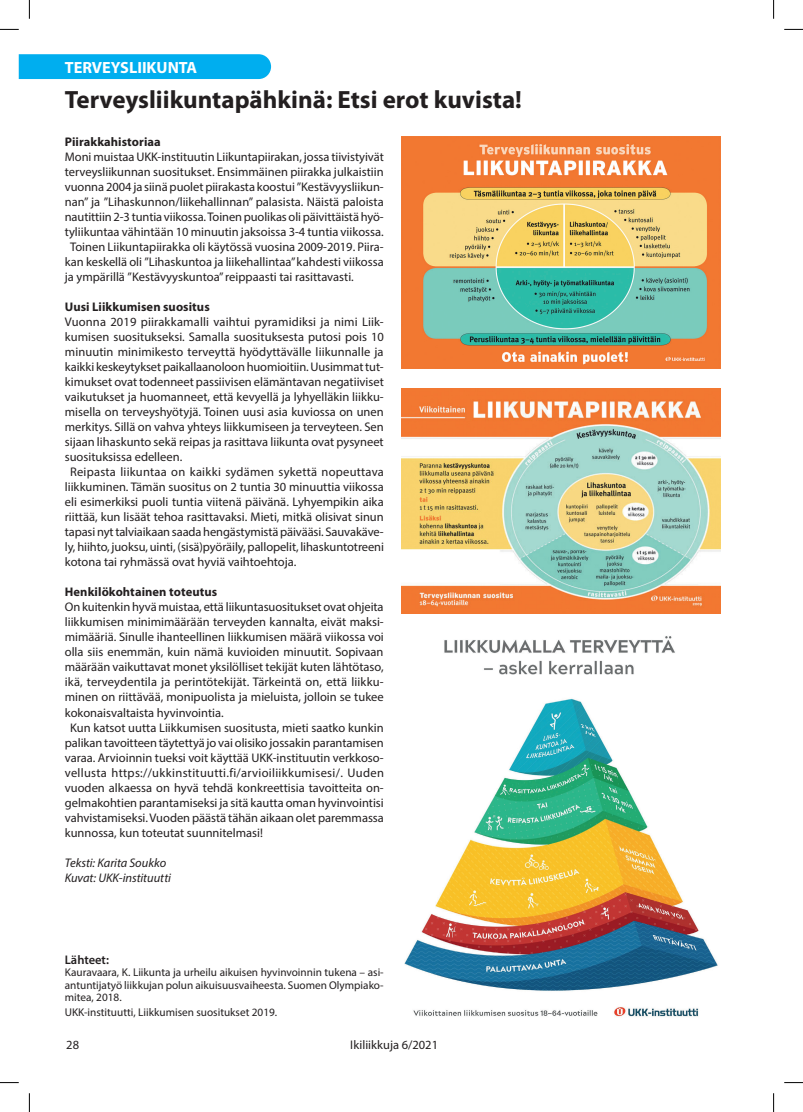
<style>
.page{position:relative;width:803px;height:1112px;background:#fff}
.page>*{position:absolute;margin:0;border:0;box-sizing:border-box;transform-origin:0 0}
.Otsikko-pienempi{font:700 25px "Myriad Pro";color:#231f20}
.Juttujen-otsakepalki{font:700 16.25px "Myriad Pro";color:#fff}
.Leipis_1{font:12.5px/15px "Myriad Pro";color:#231f20;text-align:justify}
.Leipis{font:12.5px/15px "Myriad Pro";color:#231f20;text-align:justify}
.Väliotsikko_gemena{font:700 12.5px "Myriad Pro";letter-spacing:.005em;color:#231f20}
.Kuvateksti{font:italic 12.5px "Myriad Pro";letter-spacing:-.005em;color:#231f20}
.Ingressi_semibold{font:600 12.5px "Myriad Pro";color:#231f20}
.Leipis_1_9p{font:11.25px/12.5px "Myriad Pro";color:#231f20;text-align:justify}
</style>
<div class="page">
<img style="left:401px;top:137px;width:319px;height:231px">
<img style="left:401px;top:388px;width:319px;height:225px">
<img style="left:404px;top:636px;width:314px;height:381px">
<div style="left:19px;top:54px;width:252px;height:25px;background:#00aeef"></div>
<svg style="left:0;top:29px;width:19px;height:1px"></svg>
<svg style="left:784px;top:29px;width:19px;height:1px"></svg>
<svg style="left:0;top:1082px;width:19px;height:1px"></svg>
<svg style="left:784px;top:1082px;width:19px;height:1px"></svg>
<svg style="left:29px;top:0;width:1px;height:19px"></svg>
<svg style="left:29px;top:1093px;width:1px;height:18px"></svg>
<svg style="left:773px;top:0;width:1px;height:19px"></svg>
<svg style="left:773px;top:1093px;width:1px;height:18px"></svg>
<p class="Juttujen-otsakepalki" style="left:65px;top:58px;width:134px">TERVEYSLIIKUNTA</p>
<p class="Otsikko-pienempi" style="left:65px;top:86px;width:459px">Terveysliikuntapähkinä: Etsi erot kuvista!</p>
<p class="Väliotsikko_gemena" style="left:65px;top:135px;width:97px">Piirakkahistoriaa</p>
<p class="Leipis_1" style="left:65px;top:149px;width:321px">Moni muistaa UKK-instituutin Liikuntapiirakan, jossa tiivistyivät terveysliikunnan suositukset. Ensimmäinen piirakka julkaistiin vuonna 2004 ja siinä puolet piirakasta koostui ”Kestävyysliikun&shy;nan” ja ”Lihaskunnon/liikehallinnan” palasista. Näistä paloista nautittiin 2-3 tuntia viikossa. Toinen puolikas oli päivittäistä hyö&shy;tyliikuntaa vähintään 10 minuutin jaksoissa 3-4 tuntia viikossa.</p>
<p class="Leipis" style="left:65px;top:239px;width:320px;text-indent:5px">Toinen Liikuntapiirakka oli käytössä vuosina 2009-2019. Piira&shy;kan keskellä oli ”Lihaskuntoa ja liikehallintaa” kahdesti viikossa ja ympärillä ”Kestävyyskuntoa” reippaasti tai rasittavasti.</p>
<p class="Väliotsikko_gemena" style="left:65px;top:300px;width:146px">Uusi Liikkumisen suositus</p>
<p class="Leipis_1" style="left:65px;top:314px;width:321px">Vuonna 2019 piirakkamalli vaihtui pyramidiksi ja nimi Liik&shy;kumisen suositukseksi. Samalla suosituksesta putosi pois 10 minuutin minimikesto terveyttä hyödyttävälle liikunnalle ja kaikki keskeytykset paikallaanoloon huomioitiin. Uusimmat tut&shy;kimukset ovat todenneet passiivisen elämäntavan negatiiviset vaikutukset ja huomanneet, että kevyellä ja lyhyelläkin liikku&shy;misella on terveyshyötyjä. Toinen uusi asia kuviossa on unen merkitys. Sillä on vahva yhteys liikkumiseen ja terveyteen. Sen sijaan lihaskunto sekä reipas ja rasittava liikunta ovat pysyneet suosituksissa edelleen.</p>
<p class="Leipis" style="left:65px;top:464px;width:321px;text-indent:5px">Reipasta liikuntaa on kaikki sydämen sykettä nopeuttava liikkuminen. Tämän suositus on 2 tuntia 30 minuuttia viikossa eli esimerkiksi puoli tuntia viitenä päivänä. Lyhyempikin aika riittää, kun lisäät tehoa rasittavaksi. Mieti, mitkä olisivat sinun tapasi nyt talviaikaan saada hengästymistä päivääsi. Sauvakäve&shy;ly, hiihto, juoksu, uinti, (sisä)pyöräily, pallopelit, lihaskuntotreeni kotona tai ryhmässä ovat hyviä vaihtoehtoja.</p>
<p class="Väliotsikko_gemena" style="left:65px;top:585px;width:154px">Henkilökohtainen toteutus</p>
<p class="Leipis_1" style="left:65px;top:599px;width:320px">On kuitenkin hyvä muistaa, että liikuntasuositukset ovat ohjeita liikkumisen minimimäärään terveyden kannalta, eivät maksi&shy;mimääriä. Sinulle ihanteellinen liikkumisen määrä viikossa voi olla siis enemmän, kuin nämä kuvioiden minuutit. Sopivaan määrään vaikuttavat monet yksilölliset tekijät kuten lähtötaso, ikä, terveydentila ja perintötekijät. Tärkeintä on, että liikku&shy;minen on riittävää, monipuolista ja mieluista, jolloin se tukee kokonaisvaltaista hyvinvointia.</p>
<p class="Leipis" style="left:65px;top:719px;width:321px;text-indent:5px">Kun katsot uutta Liikkumisen suositusta, mieti saatko kunkin palikan tavoitteen täytettyä jo vai olisiko jossakin parantamisen varaa. Arvioinnin tueksi voit käyttää UKK-instituutin verkkoso&shy;vellusta https://ukkinstituutti.fi/arvioiliikkumisesi/. Uuden vuoden alkaessa on hyvä tehdä konkreettisia tavoitteita on&shy;gelmakohtien parantamiseksi ja sitä kautta oman hyvinvointisi vahvistamiseksi. Vuoden päästä tähän aikaan olet paremmassa kunnossa, kun toteutat suunnitelmasi!</p>
<p class="Kuvateksti" style="left:65px;top:854px;width:103px">Teksti: Karita Soukko</p>
<p class="Kuvateksti" style="left:65px;top:869px;width:108px">Kuvat: UKK-instituutti</p>
<p class="Ingressi_semibold" style="left:65px;top:951px;width:46px">Lähteet:</p>
<p class="Leipis_1_9p" style="left:65px;top:965px;width:320px">Kauravaara, K. Liikunta ja urheilu aikuisen hyvinvoinnin tukena – asi&shy;antuntijatyö liikkujan polun aikuisuusvaiheesta. Suomen Olympiako&shy;mitea, 2018.</p>
<p class="Leipis_1_9p" style="left:65px;top:1005px;width:214px">UKK-instituutti, Liikkumisen suositukset 2019.</p>
<p class="Leipis_1" style="left:66px;top:1037px;width:14px">28</p>
<p class="Leipis_1" style="left:350px;top:1037px;width:89px">Ikiliikkuja 6/2021</p>
</div>
